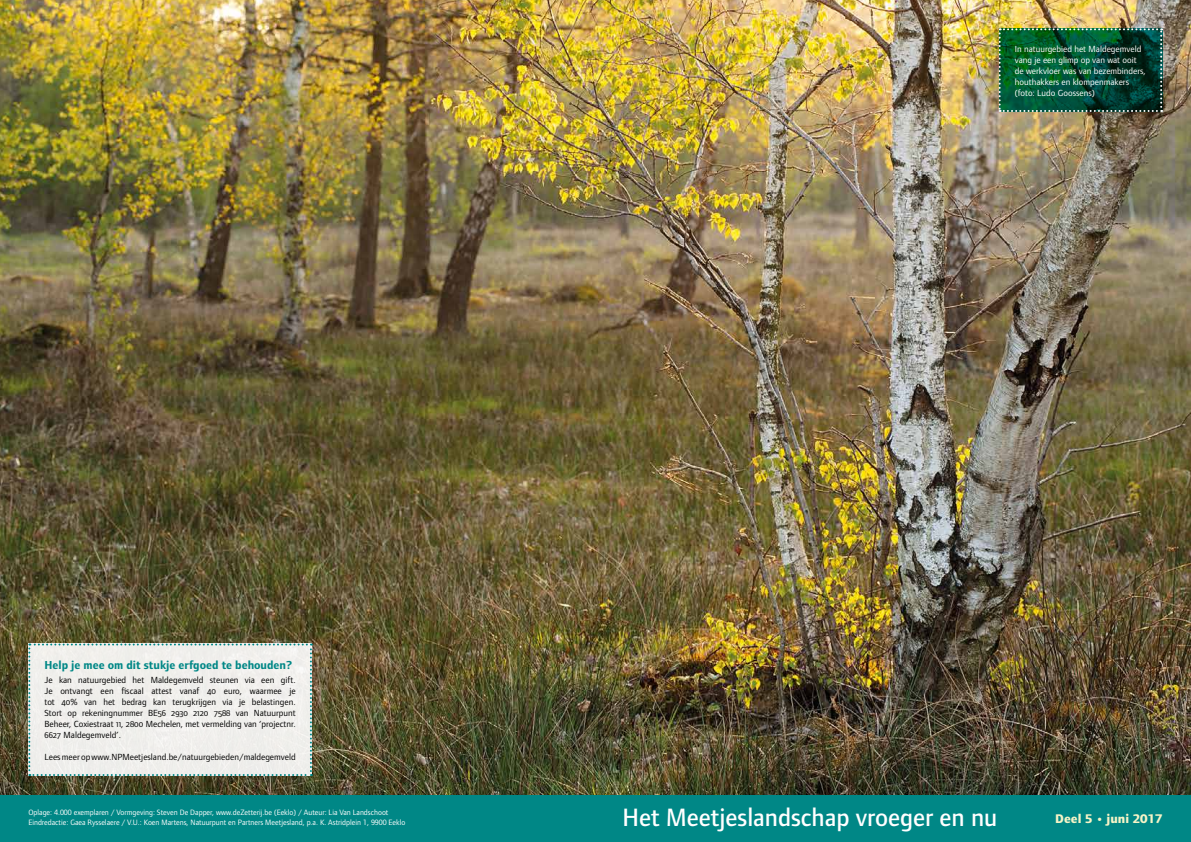
<style>
.page{position:relative;width:1191px;height:842px;background:#fff}
.page>*{position:absolute;margin:0;border:0;box-sizing:border-box;transform-origin:0 0}
.t1{font:500 26px "Foundry Form Sans";color:#fff}
.t2{font:800 13px "Foundry Form Sans";color:#f6f4c7}
.t3{font:700 12px "Foundry Form Sans";color:#008786}
.t4{font:9.2px/11px "Foundry Form Sans Book OSF";color:#000;text-align:justify}
.t5{font:9.2px/11px "Foundry Form Sans Book OSF";color:#fff}
.t6{font:8px/10px "Foundry Form Sans";color:#fff}
</style>
<div class="page">
<img style="left:0;top:0;width:1191px;height:795px">
<div style="left:0;top:795px;width:1191px;height:47px;background:#008786"></div>
<svg style="left:998px;top:28px;width:164px;height:84px;background:#075033"></svg>
<div style="left:28px;top:643px;width:284px;height:133px;background:#f0efec"></div>
<h3 class="t3" style="left:45px;top:658px;width:249px">Help je mee om dit stukje erfgoed te behouden?</h3>
<p class="t4" style="left:45px;top:674px;width:253px">Je kan natuurgebied het Maldegemveld steunen via een gift.<br>Je ontvangt een fiscaal attest vanaf 40 euro, waarmee je tot 40% van het bedrag kan terugkrijgen via je belastingen.<br>Stort op rekeningnummer BE56 2930 2120 7588 van Natuurpunt Beheer, Coxiestraat 11, 2800 Mechelen, met vermelding van ‘projectnr.<br>6627 Maldegemveld’.</p>
<p class="t4" style="left:45px;top:751px;width:253px">Lees meer op www.NPMeetjesland.be/natuurgebieden/maldegemveld</p>
<p class="t5" style="left:1014px;top:43px;width:133px">In natuurgebied het Maldegemveld vang je een glimp op van wat ooit de werkvloer was van bezembinders, houthakkers en klompenmakers (foto: Ludo Goossens)</p>
<h1 class="t1" style="left:622px;top:803px;width:376px">Het Meetjeslandschap vroeger en nu</h1>
<p class="t6" style="left:28px;top:808px;width:379px">Oplage: 4.000 exemplaren / Vormgeving: Steven De Dapper, www.deZetterij.be (Eeklo) / Auteur: Lia Van Landschoot<br>Eindredactie: Gaea Rysselaere / V.U.: Koen Martens, Natuurpunt en Partners Meetjesland, p.a. K. Astridplein 1, 9900 Eeklo</p>
<h2 class="t2" style="left:1055px;top:812px;width:109px">Deel 5 • juni 2017</h2>
</div>
